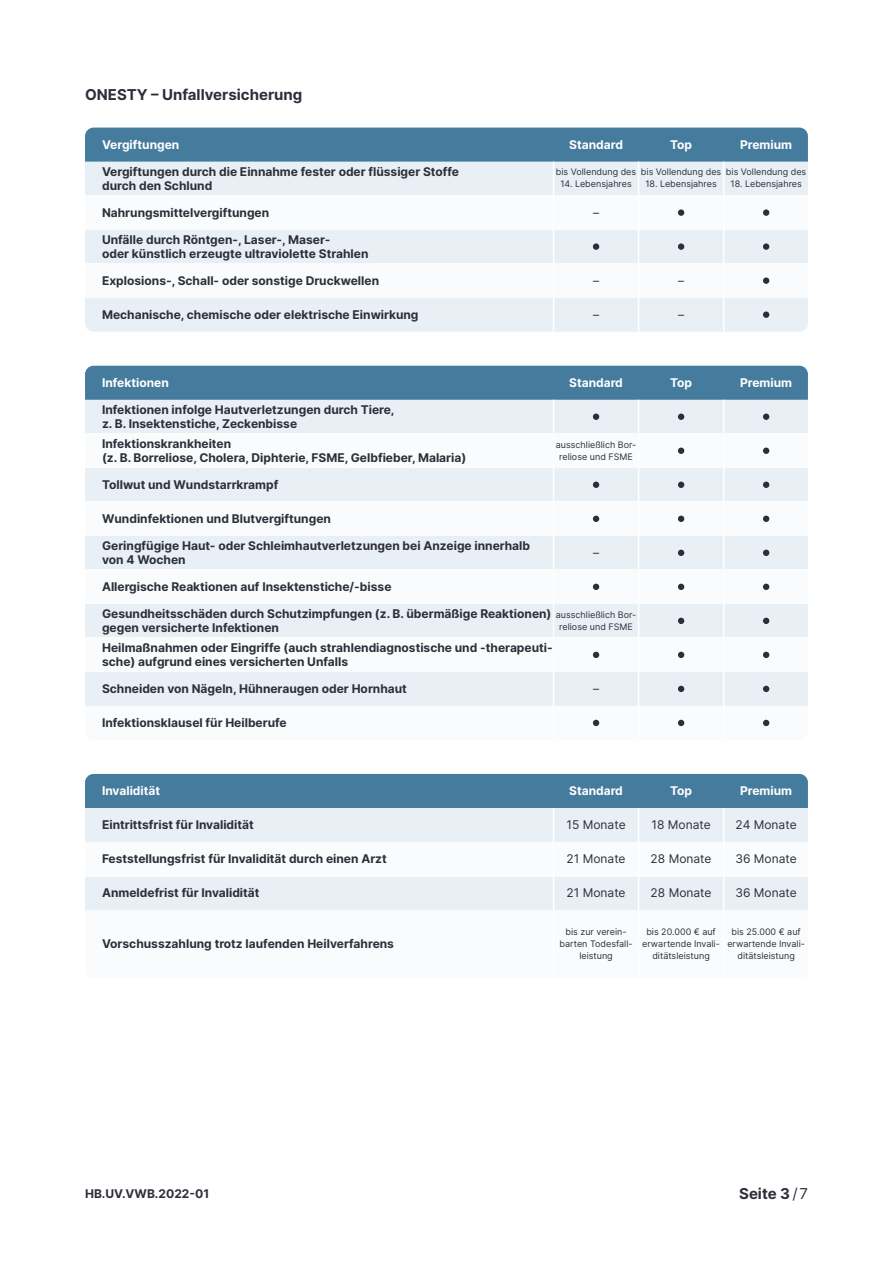
<style>
.page{position:relative;width:893px;height:1263px;background:#fff}
.page>*{position:absolute;margin:0;border:0;box-sizing:border-box;transform-origin:0 0}
.t1{font:700 15px "Inter";color:#2e2e3a}
.t2{font:700 12px/13.5px "Inter";color:#2e2e3a}
.t3{font:700 12px "Inter";color:#fff}
.t4{font:12px "Inter";color:#2e2e3a}
.t5{font:9px/12px "Inter";color:#2e2e3a;text-align:center}
.s1{font-weight:400}
</style>
<div class="page">
<div style="left:85px;top:162px;width:723px;height:34px;background:#e8f0f5"></div>
<div style="left:85px;top:400px;width:723px;height:34px;background:#e8f0f5"></div>
<div style="left:85px;top:808px;width:723px;height:34px;background:#e8f0f5"></div>
<div style="left:85px;top:230px;width:723px;height:34px;background:#e8f0f5"></div>
<div style="left:85px;top:468px;width:723px;height:34px;background:#e8f0f5"></div>
<div style="left:85px;top:876px;width:723px;height:34px;background:#e8f0f5"></div>
<div style="left:85px;top:604px;width:723px;height:34px;background:#e8f0f5"></div>
<div style="left:85px;top:536px;width:723px;height:34px;background:#e8f0f5"></div>
<div style="left:85px;top:672px;width:723px;height:34px;background:#e8f0f5"></div>
<div style="left:85px;top:298px;width:723px;height:34px;background:#e8f0f5"></div>
<div style="left:85px;top:196px;width:723px;height:34px;background:#f9fbfc"></div>
<div style="left:85px;top:434px;width:723px;height:34px;background:#f9fbfc"></div>
<div style="left:85px;top:842px;width:723px;height:34px;background:#f9fbfc"></div>
<div style="left:85px;top:570px;width:723px;height:34px;background:#f9fbfc"></div>
<div style="left:85px;top:264px;width:723px;height:34px;background:#f9fbfc"></div>
<div style="left:85px;top:502px;width:723px;height:34px;background:#f9fbfc"></div>
<div style="left:85px;top:638px;width:723px;height:34px;background:#f9fbfc"></div>
<div style="left:85px;top:128px;width:723px;height:34px;background:#457b9d"></div>
<div style="left:85px;top:366px;width:723px;height:34px;background:#457b9d"></div>
<div style="left:85px;top:774px;width:723px;height:34px;background:#457b9d"></div>
<hr style="left:723px;top:162px;width:1px;height:170px;background:#fff">
<hr style="left:723px;top:400px;width:1px;height:340px;background:#fff">
<hr style="left:723px;top:808px;width:1px;height:170px;background:#fff">
<hr style="left:638px;top:162px;width:1px;height:170px;background:#fff">
<hr style="left:638px;top:400px;width:1px;height:340px;background:#fff">
<hr style="left:638px;top:808px;width:1px;height:170px;background:#fff">
<hr style="left:553px;top:162px;width:1px;height:170px;background:#fff">
<hr style="left:553px;top:400px;width:1px;height:340px;background:#fff">
<hr style="left:553px;top:808px;width:1px;height:170px;background:#fff">
<svg style="left:678px;top:448px;width:6px;height:6px"></svg>
<svg style="left:763px;top:448px;width:6px;height:6px"></svg>
<svg style="left:678px;top:550px;width:6px;height:6px"></svg>
<svg style="left:763px;top:550px;width:6px;height:6px"></svg>
<svg style="left:678px;top:618px;width:6px;height:6px"></svg>
<svg style="left:763px;top:618px;width:6px;height:6px"></svg>
<svg style="left:678px;top:686px;width:6px;height:6px"></svg>
<svg style="left:763px;top:686px;width:6px;height:6px"></svg>
<svg style="left:678px;top:482px;width:6px;height:6px"></svg>
<svg style="left:593px;top:482px;width:6px;height:6px"></svg>
<svg style="left:763px;top:482px;width:6px;height:6px"></svg>
<svg style="left:678px;top:516px;width:6px;height:6px"></svg>
<svg style="left:593px;top:516px;width:6px;height:6px"></svg>
<svg style="left:763px;top:516px;width:6px;height:6px"></svg>
<svg style="left:678px;top:584px;width:6px;height:6px"></svg>
<svg style="left:593px;top:584px;width:6px;height:6px"></svg>
<svg style="left:763px;top:584px;width:6px;height:6px"></svg>
<svg style="left:678px;top:652px;width:6px;height:6px"></svg>
<svg style="left:593px;top:652px;width:6px;height:6px"></svg>
<svg style="left:763px;top:652px;width:6px;height:6px"></svg>
<svg style="left:592px;top:719px;width:178px;height:8px"></svg>
<svg style="left:678px;top:414px;width:6px;height:6px"></svg>
<svg style="left:593px;top:414px;width:6px;height:6px"></svg>
<svg style="left:763px;top:414px;width:6px;height:6px"></svg>
<div style="left:678px;top:209px;width:6px;height:7px;background:#2e2e3a;border-radius:50%"></div>
<div style="left:763px;top:209px;width:6px;height:7px;background:#2e2e3a;border-radius:50%"></div>
<div style="left:678px;top:243px;width:6px;height:7px;background:#2e2e3a;border-radius:50%"></div>
<div style="left:593px;top:243px;width:6px;height:7px;background:#2e2e3a;border-radius:50%"></div>
<div style="left:763px;top:243px;width:6px;height:7px;background:#2e2e3a;border-radius:50%"></div>
<div style="left:763px;top:311px;width:6px;height:7px;background:#2e2e3a;border-radius:50%"></div>
<div style="left:763px;top:277px;width:6px;height:7px;background:#2e2e3a;border-radius:50%"></div>
<p class="t1" style="left:85px;top:83px;width:219px">ONESTY – Unfallversicherung</p>
<p class="t3" style="left:102px;top:136px;width:79px">Vergiftungen</p>
<p class="t3" style="left:569px;top:136px;width:55px">Standard</p>
<p class="t3" style="left:670px;top:136px;width:24px">Top</p>
<p class="t3" style="left:740px;top:136px;width:54px">Premium</p>
<p class="t2" style="left:102px;top:165px;width:358px">Vergiftungen durch die Einnahme fester oder flüssiger Stoffe durch den Schlund</p>
<p class="t2" style="left:102px;top:205px;width:169px">Nahrungsmittelvergiftungen</p>
<p class="t2" style="left:102px;top:233px;width:268px">Unfälle durch Röntgen-, Laser-, Maser-<br>oder künstlich erzeugte ultraviolette Strahlen</p>
<p class="t2" style="left:102px;top:273px;width:279px">Explosions-, Schall- oder sonstige Druckwellen</p>
<p class="t2" style="left:102px;top:307px;width:318px">Mechanische, chemische oder elektrische Einwirkung</p>
<p class="t3" style="left:102px;top:374px;width:68px">Infektionen</p>
<p class="t2" style="left:102px;top:403px;width:294px">Infektionen infolge Hautverletzungen durch Tiere, z. B. Insektenstiche, Zeckenbisse</p>
<p class="t2" style="left:102px;top:437px;width:366px">Infektionskrankheiten<br>(z. B. Borreliose, Cholera, Diphterie, FSME, Gelbfieber, Malaria)</p>
<p class="t2" style="left:102px;top:478px;width:178px">Tollwut und Wundstarrkrampf</p>
<p class="t2" style="left:102px;top:512px;width:230px">Wundinfektionen und Blutvergiftungen</p>
<p class="t2" style="left:102px;top:539px;width:430px">Geringfügige Haut- oder Schleimhautverletzungen bei Anzeige innerhalb von 4 Wochen</p>
<p class="t2" style="left:102px;top:580px;width:291px">Allergische Reaktionen auf Insektenstiche/-bisse</p>
<p class="t5" style="left:556px;top:166px;width:82px">bis Vollendung des</p>
<p class="t5" style="left:560px;top:178px;width:73px">14. Lebensjahres</p>
<p class="t5" style="left:641px;top:166px;width:82px">bis Vollendung des</p>
<p class="t5" style="left:645px;top:178px;width:73px">18. Lebensjahres</p>
<p class="t5" style="left:726px;top:166px;width:82px">bis Vollendung des</p>
<p class="t5" style="left:730px;top:178px;width:73px">18. Lebensjahres</p>
<p class="t4" style="left:593px;top:204px;width:7px">–</p>
<p class="t4" style="left:593px;top:272px;width:7px">–</p>
<p class="t4" style="left:593px;top:306px;width:7px">–</p>
<p class="t3" style="left:569px;top:374px;width:55px">Standard</p>
<p class="t5" style="left:556px;top:438px;width:82px">ausschließlich Bor&shy;reliose und FSME</p>
<p class="t4" style="left:678px;top:272px;width:7px">–</p>
<p class="t4" style="left:678px;top:306px;width:7px">–</p>
<p class="t3" style="left:670px;top:374px;width:24px">Top</p>
<p class="t4" style="left:593px;top:544px;width:7px">–</p>
<p class="t3" style="left:740px;top:374px;width:54px">Premium</p>
<p class="t2" style="left:102px;top:607px;width:451px">Gesundheitsschäden durch Schutzimpfungen (z. B. übermäßige Reaktionen) gegen versicherte Infektionen</p>
<p class="t5" style="left:556px;top:608px;width:82px">ausschließlich Bor&shy;reliose und FSME</p>
<p class="t2" style="left:102px;top:641px;width:452px">Heilmaßnahmen oder Eingriffe (auch strahlendiagnostische und -therapeuti&shy;sche) aufgrund eines versicherten Unfalls</p>
<p class="t2" style="left:102px;top:682px;width:306px">Schneiden von Nägeln, Hühneraugen oder Hornhaut</p>
<p class="t2" style="left:102px;top:716px;width:186px">Infektionsklausel für Heilberufe</p>
<p class="t4" style="left:593px;top:680px;width:7px">–</p>
<p class="t3" style="left:102px;top:782px;width:60px">Invalidität</p>
<p class="t3" style="left:569px;top:782px;width:55px">Standard</p>
<p class="t3" style="left:670px;top:782px;width:24px">Top</p>
<p class="t3" style="left:740px;top:782px;width:54px">Premium</p>
<p class="t2" style="left:102px;top:818px;width:153px">Eintrittsfrist für Invalidität</p>
<p class="t4" style="left:566px;top:816px;width:61px">15 Monate</p>
<p class="t4" style="left:651px;top:816px;width:61px">18 Monate</p>
<p class="t4" style="left:736px;top:816px;width:63px">24 Monate</p>
<p class="t2" style="left:102px;top:852px;width:286px">Feststellungsfrist für Invalidität durch einen Arzt</p>
<p class="t4" style="left:566px;top:850px;width:61px">21 Monate</p>
<p class="t4" style="left:651px;top:850px;width:62px">28 Monate</p>
<p class="t4" style="left:735px;top:850px;width:63px">36 Monate</p>
<p class="t2" style="left:102px;top:886px;width:159px">Anmeldefrist für Invalidität</p>
<p class="t2" style="left:102px;top:937px;width:293px">Vorschusszahlung trotz laufenden Heilverfahrens</p>
<p class="t4" style="left:566px;top:884px;width:61px">21 Monate</p>
<p class="t5" style="left:559px;top:925px;width:75px">bis zur verein&shy;barten Todesfall&shy;leistung</p>
<p class="t4" style="left:651px;top:884px;width:62px">28 Monate</p>
<p class="t5" style="left:642px;top:925px;width:79px">bis 20.000 € auf erwartende Invali&shy;ditätsleistung</p>
<p class="t4" style="left:735px;top:884px;width:63px">36 Monate</p>
<p class="t5" style="left:727px;top:925px;width:79px">bis 25.000 € auf erwartende Invali&shy;ditätsleistung</p>
<p class="t2" style="left:85px;top:1186px;width:126px">HB.UV.VWB.2022-01</p>
<p class="t1" style="left:739px;top:1182px;width:70px">Seite 3 <span class="s1">/7</span></p>
</div>
